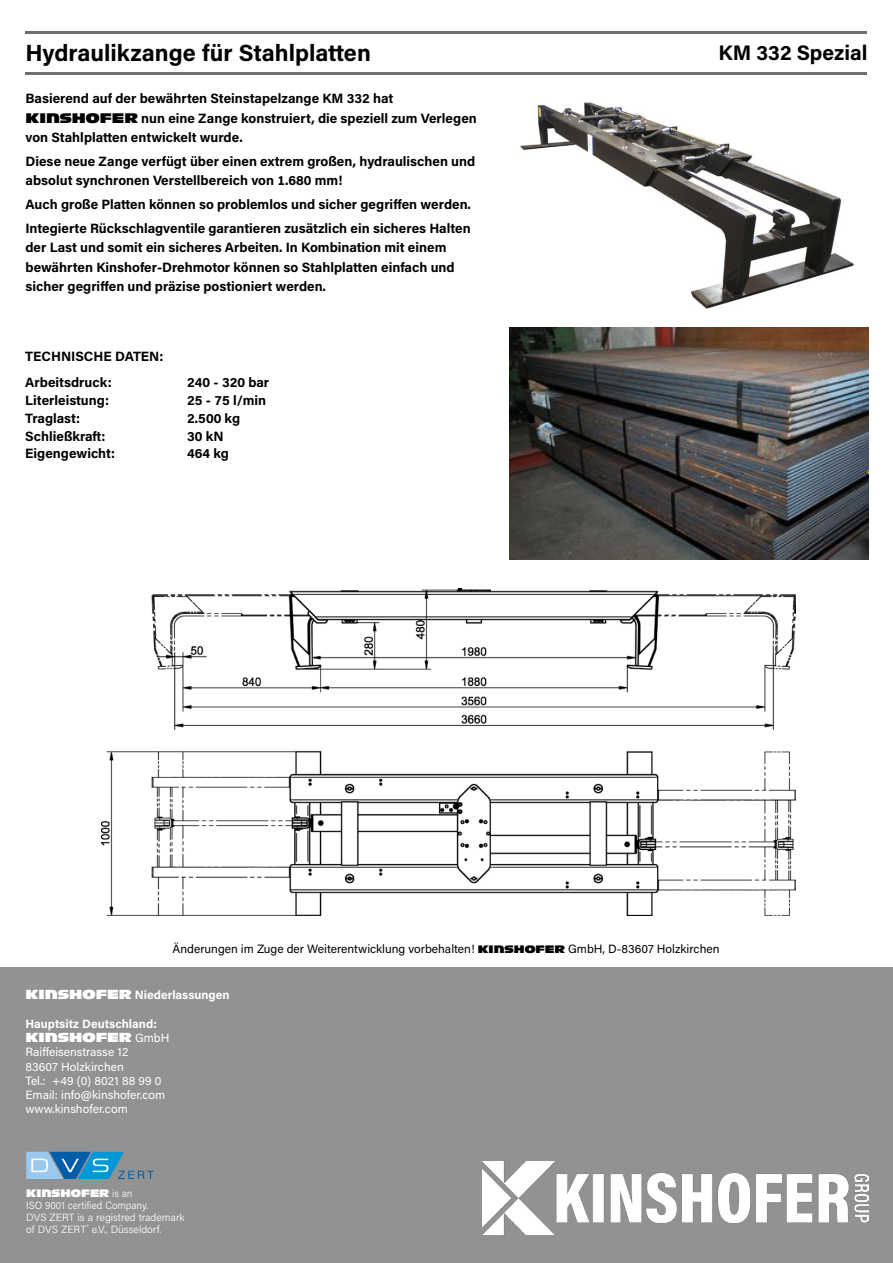
<style>
.page{position:relative;width:893px;height:1263px;background:#fff}
.page>*{position:absolute;margin:0;border:0;box-sizing:border-box;transform-origin:0 0}
.t1{font:700 23.4px "Acumin Pro";color:#000}
.t2{font:700 21px "Acumin Pro";color:#000}
.t3{font:700 13.5px/19.5px "Acumin Pro";color:#000}
.t4{font:12.75px "Antique Olive Kinshofer";color:#fff}
.t5{font:12px/14.2px "Acumin Pro";color:#fff}
.t6{font:12px "Acumin Pro";color:#000}
.t7{font:700 12px "Acumin Pro";color:#fff}
.t8{font:300 10.5px/12px "Acumin Pro";color:#fff;scale:.95 1}
.t9{font:10.5px "Antique Olive Kinshofer";color:#fff;scale:.95 1}
.s1{font-family:"Antique Olive Kinshofer";font-weight:400}
.s2{font-family:"Antique Olive Kinshofer";font-size:10.5px}
.s3{font-family:"Antique Olive Kinshofer";font-weight:400;font-size:12.75px}
.s4{font-family:"Acumin Pro";font-size:12px}
.s5{font-family:"Acumin Pro";font-weight:300}
</style>
<div class="page">
<hr style="left:26px;top:72px;width:841px;height:2px;background:#706f6f">
<hr style="left:26px;top:32px;width:841px;height:2px;background:#706f6f">
<div style="left:0;top:967px;width:893px;height:296px;background:#929292"></div>
<svg style="left:26px;top:1152px;width:128px;height:27px"></svg>
<img style="left:482px;top:1161px;width:386px;height:73px">
<img style="left:510px;top:328px;width:358px;height:231px">
<img style="left:102px;top:588px;width:693px;height:327px">
<img style="left:520px;top:102px;width:334px;height:207px">
<h1 class="t1" style="left:26px;top:37px;width:347px">Hydraulikzange für Stahlplatten</h1>
<p class="t3" style="left:26px;top:88px;width:453px">Basierend auf der bewährten Steinstapelzange KM 332 hat<br><span class="s1">KINSHOFER</span> nun eine Zange konstruiert, die speziell zum Verlegen von Stahlplatten entwickelt wurde.</p>
<p class="t3" style="left:26px;top:151px;width:451px">Diese neue Zange verfügt über einen extrem großen, hydraulischen und absolut synchronen Verstellbereich von 1.680 mm!</p>
<p class="t3" style="left:26px;top:192px;width:447px;line-height:23.7px">Auch große Platten können so problemlos und sicher gegriffen werden.<br>Integierte Rückschlagventile garantieren zusätzlich ein sicheres Halten</p>
<p class="t3" style="left:26px;top:237px;width:431px">der Last und somit ein sicheres Arbeiten. In Kombination mit einem bewährten Kinshofer-Drehmotor können so Stahlplatten einfach und sicher gegriffen und präzise postioniert werden.</p>
<p class="t3" style="left:25px;top:343px;width:140px;line-height:26.2px">TECHNISCHE DATEN:<br>Arbeitsdruck:</p>
<p class="t3" style="left:187px;top:372px;width:84px">240 - 320 bar</p>
<p class="t3" style="left:25px;top:390px;width:85px">Literleistung:</p>
<p class="t3" style="left:187px;top:390px;width:80px">25 - 75 l/min</p>
<p class="t3" style="left:25px;top:408px;width:56px">Traglast:</p>
<p class="t3" style="left:187px;top:408px;width:54px">2.500 kg</p>
<p class="t3" style="left:25px;top:426px;width:82px">Schließkraft:</p>
<p class="t3" style="left:187px;top:426px;width:38px">30 kN</p>
<p class="t3" style="left:25px;top:443px;width:92px">Eigengewicht:</p>
<p class="t3" style="left:187px;top:443px;width:43px">464 kg</p>
<h2 class="t2" style="left:718px;top:38px;width:150px">KM 332 Spezial</h2>
<p class="t6" style="left:173px;top:940px;width:548px">Änderungen im Zuge der Weiterentwicklung vorbehalten! <span class="s2">KINSHOFER</span> GmbH, D-83607 Holzkirchen</p>
<p class="t7" style="left:26px;top:987px;width:206px"><span class="s3">KINSHOFER</span> Niederlassungen</p>
<p class="t7" style="left:26px;top:1015px;width:133px">Hauptsitz Deutschland:</p>
<p class="t4" style="left:26px;top:1030px;width:145px">KINSHOFER <span class="s4">GmbH</span></p>
<p class="t5" style="left:26px;top:1044px;width:141px">Raiffeisenstrasse 12<br>83607 Holzkirchen<br>Tel.: +49 (0) 8021 88 99 0<br>Email: info@kinshofer.com www.kinshofer.com</p>
<p class="t9" style="left:26px;top:1187px;width:113px">KINSHOFER <span class="s5">is an</span></p>
<p class="t8" style="left:26px;top:1198px;width:168px">ISO 9001 certified Company.<br>DVS ZERT is a registred trademark of DVS ZERT<sup>®</sup> e.V., Düsseldorf.</p>
</div>
